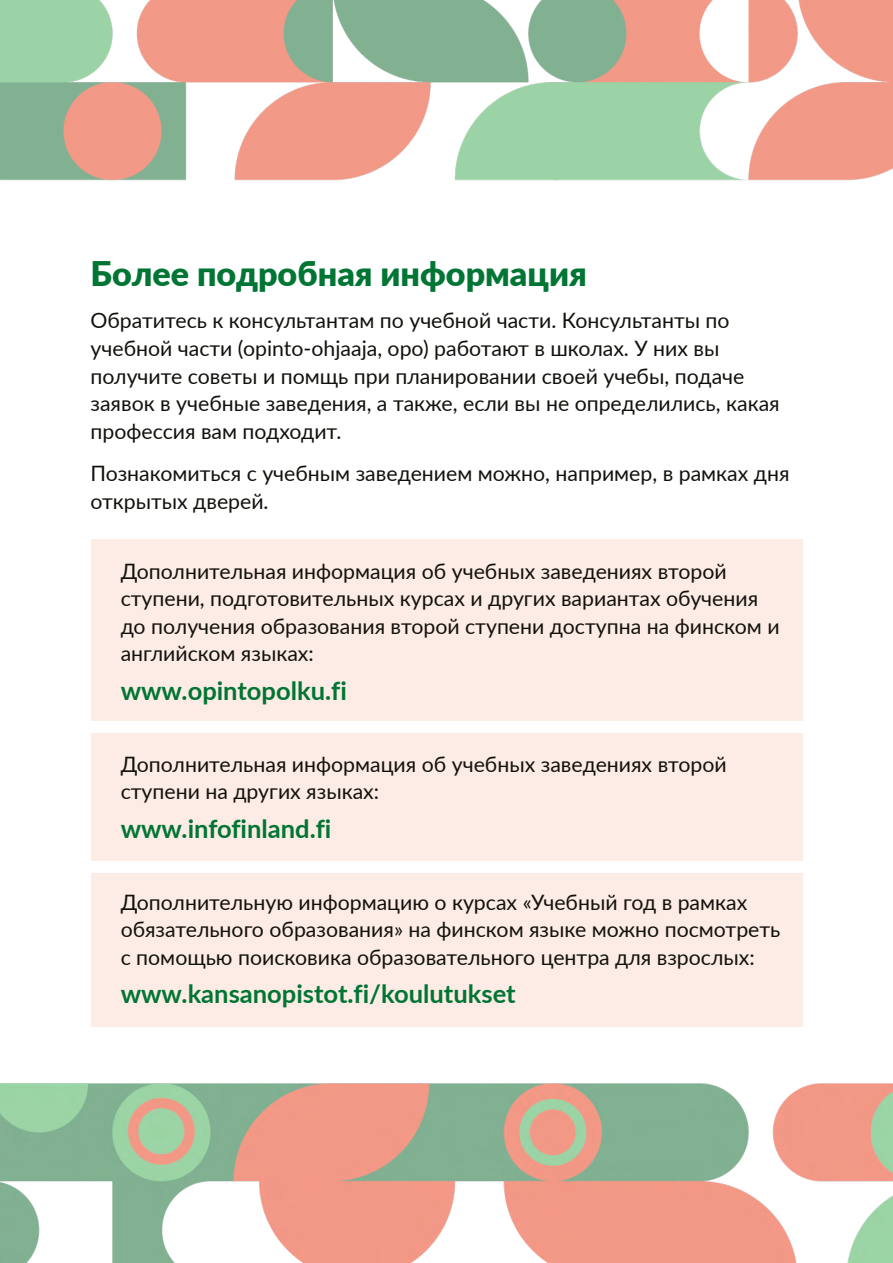
<style>
.page{position:relative;width:893px;height:1263px;background:#fff}
.page>*{position:absolute;margin:0;border:0;box-sizing:border-box;transform-origin:0 0}
.otsikko_H2{font:900 33.9px "Lato";color:#007534}
.Leipis{font:700 25.5px "Lato";color:#007534}
.Leipis-2{font:21.15px/27.6px "Lato";color:#12120d}
</style>
<div class="page">
<div style="left:90px;top:539px;width:712px;height:182px;background:#fdebe5"></div>
<div style="left:90px;top:733px;width:712px;height:128px;background:#fdebe5"></div>
<div style="left:90px;top:873px;width:712px;height:154px;background:#fdebe5"></div>
<img style="left:0;top:1083px;width:893px;height:180px">
<img style="left:0;top:0;width:893px;height:181px">
<h2 class="otsikko_H2" style="left:90px;top:248px;width:498px">Более подробная информация</h2>
<p class="Leipis-2" style="left:90px;top:306px;width:691px">Обратитесь к консультантам по учебной части. Консультанты по учебной части (opinto-ohjaaja, opo) работают в школах. У них вы получите советы и помщь при планировании своей учебы, подаче заявок в учебные заведения, а также, если вы не определились, какая профессия вам подходит.</p>
<p class="Leipis-2" style="left:90px;top:459px;width:700px">Познакомиться с учебным заведением можно, например, в рамках дня открытых дверей.</p>
<p class="Leipis-2" style="left:121px;top:556px;width:660px">Дополнительная информация об учебных заведениях второй ступени, подготовительных курсах и других вариантах обучения до получения образования второй ступени доступна на финском и английском языках:</p>
<p class="Leipis" style="left:121px;top:672px;width:228px">www.opintopolku.fi</p>
<p class="Leipis-2" style="left:121px;top:749px;width:607px">Дополнительная информация об учебных заведениях второй ступени на других языках:</p>
<p class="Leipis" style="left:121px;top:809px;width:212px">www.infofinland.fi</p>
<p class="Leipis-2" style="left:121px;top:887px;width:661px">Дополнительную информацию о курсах «Учебный год в рамках обязательного образования» на финском языке можно посмотреть с помощью поисковика образовательного центра для взрослых:</p>
<p class="Leipis" style="left:121px;top:975px;width:397px">www.kansanopistot.fi/koulutukset</p>
</div>
